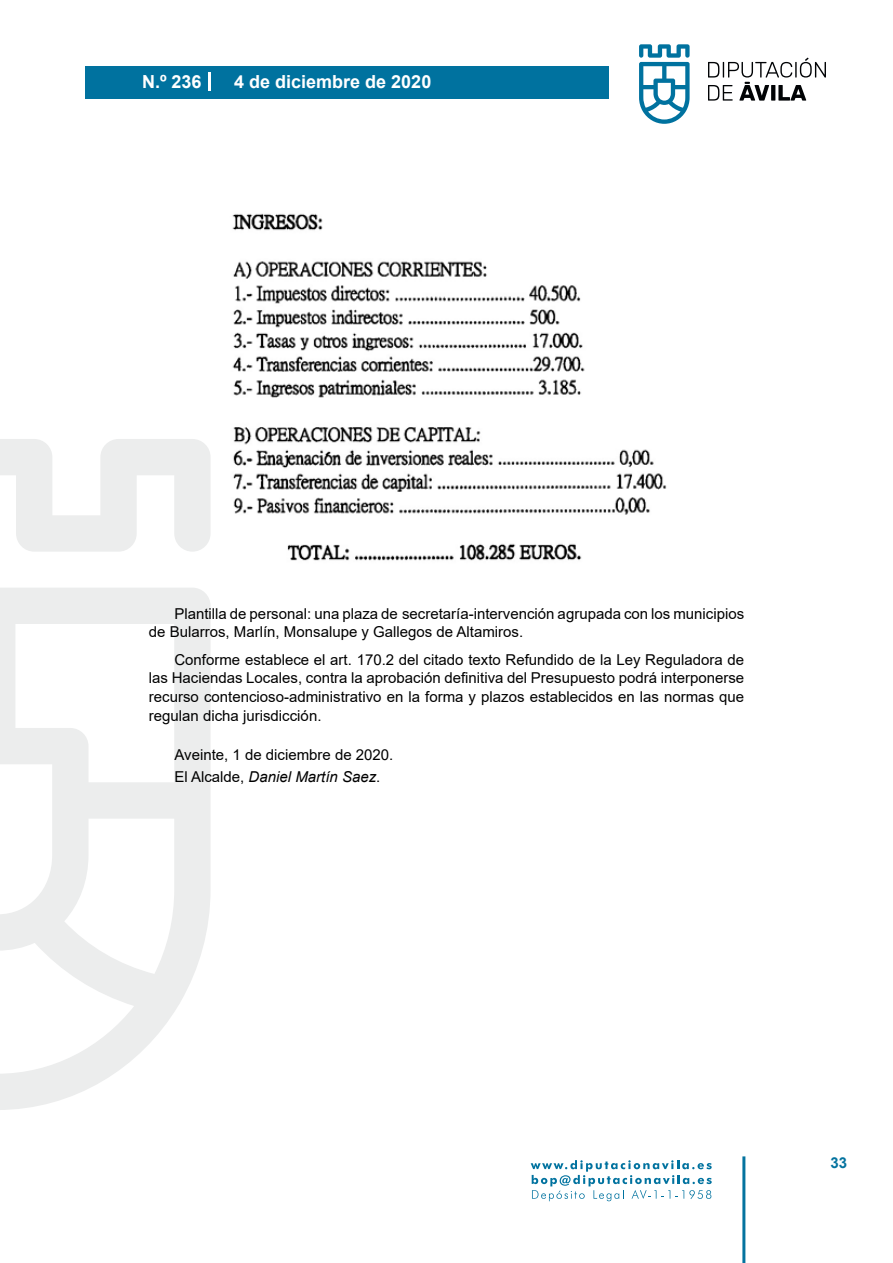
<style>
.page{position:relative;width:893px;height:1263px;background:#fff}
.page>*{position:absolute;margin:0;border:0;box-sizing:border-box;transform-origin:0 0}
.t1{font:700 18px "Arial";color:#fff}
.t2{font:15px/18.8px "Arial";color:#000}
.t3{font:700 15px "Arial";color:#04739f}
.s1{font-style:italic}
</style>
<div class="page">
<svg style="left:531px;top:1160px;width:181px;height:41px"></svg>
<div style="left:85px;top:66px;width:523px;height:33px;background:#00729f"></div>
<svg style="left:639px;top:44px;width:51px;height:80px"></svg>
<svg style="left:708px;top:58px;width:118px;height:43px"></svg>
<hr style="left:742px;top:1156px;width:3px;height:107px;background:#04739f">
<svg style="left:208px;top:72px;width:2px;height:18px"></svg>
<svg style="left:0;top:439px;width:211px;height:671px"></svg>
<img style="left:232px;top:213px;width:435px;height:348px">
<p class="t1" style="left:142px;top:69px;width:61px">N.º 236</p>
<p class="t1" style="left:234px;top:69px;width:199px">4 de diciembre de 2020</p>
<p class="t2" style="left:149px;top:604px;width:597px;text-indent:26px">Plantilla de personal: una plaza de secretaría-intervención agrupada con los municipios de Bularros, Marlín, Monsalupe y Gallegos de Altamiros.</p>
<p class="t2" style="left:149px;top:650px;width:597px;text-align:justify;text-indent:26px">Conforme establece el art. 170.2 del citado texto Refundido de la Ley Reguladora de las Haciendas Locales, contra la aprobación definitiva del Presupuesto podrá interponerse recurso contencioso-administrativo en la forma y plazos establecidos en las normas que regulan dicha jurisdicción.</p>
<p class="t2" style="left:174px;top:743px;width:221px;line-height:22.2px">Aveinte, 1 de diciembre de 2020.<br>El Alcalde, <span class="s1">Daniel Martín Saez</span>.</p>
<p class="t3" style="left:831px;top:1152px;width:18px">33</p>
</div>
